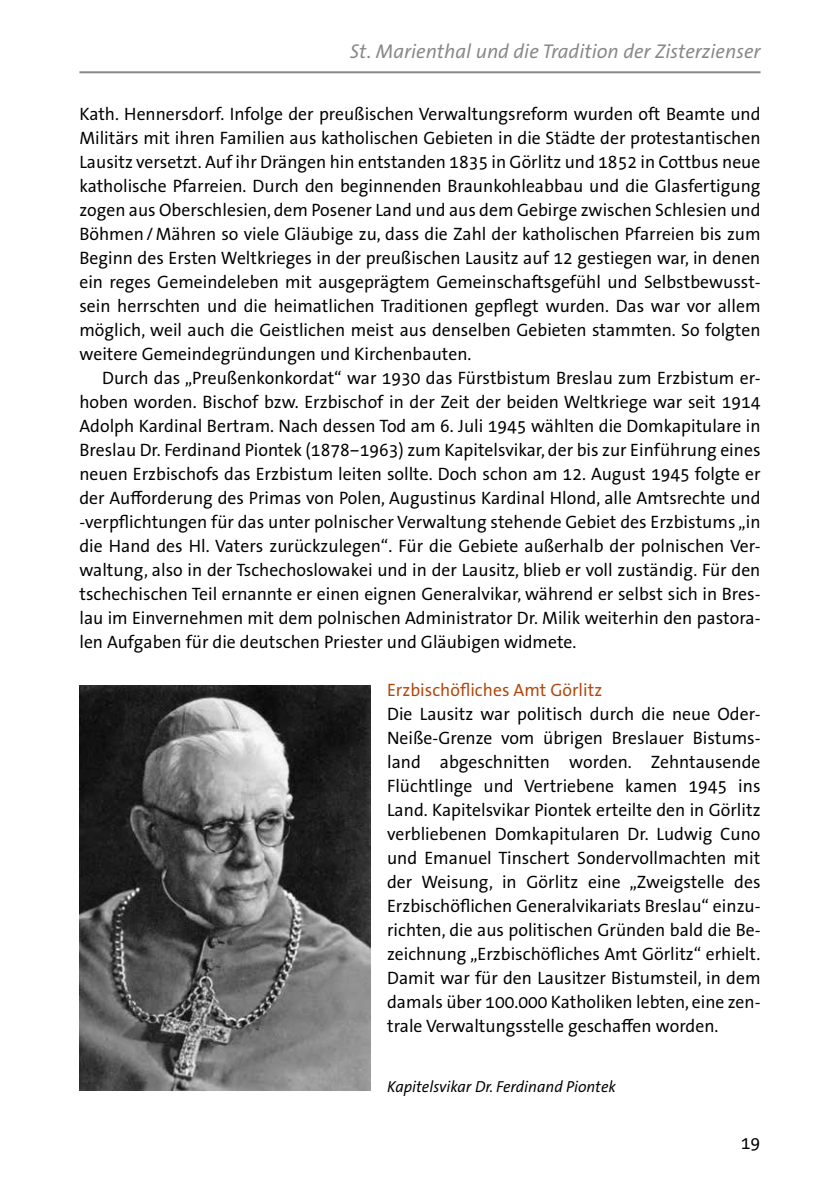
<style>
.page{position:relative;width:840px;height:1191px;background:#fff}
.page>*{position:absolute;margin:0;border:0;box-sizing:border-box;transform-origin:0 0}
.t1{font:italic 20px "The Sans Office";color:#878787}
.t2{font:18px/24px "The Sans Office";color:#000;text-align:justify}
.t3{font:18px "The Sans Office LF";color:#b1460a}
.t4{font:italic 16px "The Sans Office";color:#000}
</style>
<div class="page">
<hr style="left:79px;top:71px;width:681px;height:2px;background:#878787">
<img style="left:79px;top:685px;width:291px;height:406px">
<p class="t1" style="left:350px;top:39px;width:411px">St. Marienthal und die Tradition der Zisterzienser</p>
<p class="t2" style="left:79px;top:101px;width:682px">Kath. Hennersdorf. Infolge der preußischen Verwaltungsreform wurden oft Beamte und Militärs mit ihren Familien aus katholischen Gebieten in die Städte der protestantischen Lausitz versetzt. Auf ihr Drängen hin entstanden 1835 in Görlitz und 1852 in Cottbus neue katholische Pfarreien. Durch den beginnenden Braunkohleabbau und die Glasfertigung zogen aus Oberschlesien, dem Posener Land und aus dem Gebirge zwischen Schlesien und Böhmen/Mähren so viele Gläubige zu, dass die Zahl der katholischen Pfarreien bis zum Beginn des Ersten Weltkrieges in der preußischen Lausitz auf 12 gestiegen war, in denen ein reges Gemeindeleben mit ausgeprägtem Gemeinschaftsgefühl und Selbstbewusst&shy;sein herrschten und die heimatlichen Traditionen gepflegt wurden. Das war vor allem möglich, weil auch die Geistlichen meist aus denselben Gebieten stammten. So folgten weitere Gemeindegründungen und Kirchenbauten.</p>
<p class="t2" style="left:79px;top:365px;width:682px;text-indent:23px">Durch das „Preußenkonkordat“ war 1930 das Fürstbistum Breslau zum Erzbistum er&shy;hoben worden. Bischof bzw. Erzbischof in der Zeit der beiden Weltkriege war seit 1914<br>Adolph Kardinal Bertram. Nach dessen Tod am 6. Juli 1945 wählten die Domkapitulare in Breslau Dr. Ferdinand Piontek (1878–1963) zum Kapitelsvikar, der bis zur Einführung eines neuen Erzbischofs das Erzbistum leiten sollte. Doch schon am 12. August 1945 folgte er der Aufforderung des Primas von Polen, Augustinus Kardinal Hlond, alle Amtsrechte und -verpflichtungen für das unter polnischer Verwaltung stehende Gebiet des Erzbistums „in die Hand des Hl. Vaters zurückzulegen“. Für die Gebiete außerhalb der polnischen Ver&shy;waltung, also in der Tschechoslowakei und in der Lausitz, blieb er voll zuständig. Für den tschechischen Teil ernannte er einen eignen Generalvikar, während er selbst sich in Bres&shy;lau im Einvernehmen mit dem polnischen Administrator Dr. Milik weiterhin den pastora&shy;len Aufgaben für die deutschen Priester und Gläubigen widmete.</p>
<p class="t3" style="left:387px;top:678px;width:216px">Erzbischöfliches Amt Görlitz</p>
<p class="t2" style="left:387px;top:701px;width:375px">Die Lausitz war politisch durch die neue Oder-Neiße-Grenze vom übrigen Breslauer Bistums&shy;land abgeschnitten worden. Zehntausende Flüchtlinge und Vertriebene kamen 1945 ins Land. Kapitelsvikar Piontek erteilte den in Görlitz verbliebenen Domkapitularen Dr. Ludwig Cuno und Emanuel Tinschert Sondervollmachten mit der Weisung, in Görlitz eine „Zweigstelle des Erzbischöflichen Generalvikariats Breslau“ einzu&shy;richten, die aus politischen Gründen bald die Be&shy;zeichnung „Erzbischöfliches Amt Görlitz“ erhielt.<br>Damit war für den Lausitzer Bistumsteil, in dem damals über 100.000 Katholiken lebten, eine zen&shy;trale Verwaltungsstelle geschaffen worden.</p>
<p class="t4" style="left:387px;top:1076px;width:230px">Kapitelsvikar Dr. Ferdinand Piontek</p>
<p class="t2" style="left:740px;top:1130px;width:21px">19</p>
</div>
